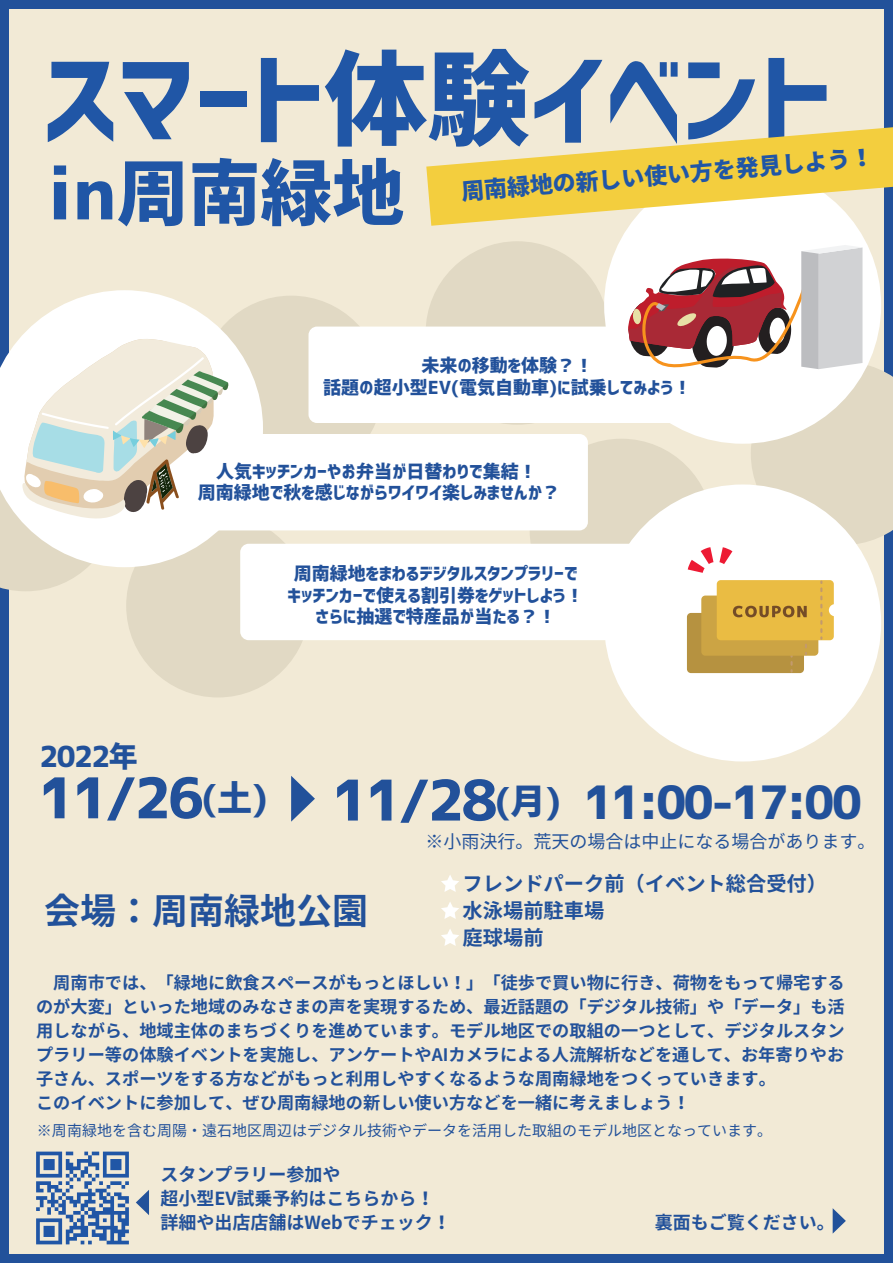
<style>
.page{position:relative;width:893px;height:1263px;background:#f2ead6}
.page>*{position:absolute;margin:0;border:0;box-sizing:border-box;transform-origin:0 0}
.t1{font:102.9px "Corporate Logo Bold";color:#2056a6}
.t2{font:71.85px "Corporate Logo Bold";color:#2056a6}
.t3{font:45.9px "Corporate Logo Bold";letter-spacing:-.05em;color:#22519a}
.t4{font:700 36px "Gen Shin Gothic";color:#22519a}
.t5{font:28.95px "Corporate Logo Bold";letter-spacing:-.05em;color:#22519a}
.t6{font:800 22.95px "Gen Shin Gothic";color:#2056a6}
.t7{font:700 20.25px/27px "Gen Shin Gothic";color:#22519a}
.t8{font:18px/21.6px "Corporate Logo Bold";color:#22519a;text-align:center}
.t9{font:700 18px/24px "Gen Shin Gothic";color:#22519a}
.t10{font:18px "Gen Shin Gothic";color:#22519a}
.t11{font:700 17.25px/24.2px "Gen Shin Gothic";color:#22519a}
.t12{font:15px "Gen Shin Gothic";color:#22519a}
.s1{font-size:55.95px}
.s2{font-size:35.1px}
</style>
<div class="page">
<div style="left:126px;top:514px;width:184px;height:183px;background:#e1d9c4;border-radius:50%"></div>
<div style="left:426px;top:241px;width:183px;height:184px;background:#e1d9c4;border-radius:50%"></div>
<div style="left:530px;top:439px;width:183px;height:183px;background:#e1d9c4;border-radius:50%"></div>
<div style="left:199px;top:296px;width:184px;height:183px;background:#e1d9c4;border-radius:50%"></div>
<svg style="left:0;top:290px;width:263px;height:260px"></svg>
<div style="left:604px;top:167px;width:277px;height:277px;background:#fff;border-radius:50%"></div>
<div style="left:604px;top:484px;width:277px;height:277px;background:#fff;border-radius:50%"></div>
<div style="left:170px;top:434px;width:418px;height:96px;background:#fff;border-radius:9px"></div>
<div style="left:308px;top:327px;width:418px;height:96px;background:#fff;border-radius:9px"></div>
<div style="left:240px;top:544px;width:418px;height:96px;background:#fff;border-radius:9px"></div>
<svg style="left:426px;top:126px;width:467px;height:100px;background:#f2da80"></svg>
<svg style="left:291px;top:776px;width:24px;height:46px"></svg>
<svg style="left:136px;top:1190px;width:13px;height:25px"></svg>
<svg style="left:833px;top:1208px;width:13px;height:25px"></svg>
<svg style="left:441px;top:874px;width:18px;height:18px"></svg>
<svg style="left:441px;top:901px;width:18px;height:18px"></svg>
<svg style="left:441px;top:928px;width:18px;height:18px"></svg>
<svg style="left:0;top:338px;width:228px;height:253px"></svg>
<svg style="left:687px;top:580px;width:147px;height:93px;background:#d8b357"></svg>
<svg style="left:628px;top:245px;width:265px;height:328px"></svg>
<svg style="left:36px;top:1151px;width:93px;height:93px;background:#879ebd"></svg>
<h1 class="t1" style="left:43px;top:29px;width:790px">スマート体験イベント</h1>
<h2 class="t2" style="left:47px;top:144px;width:358px">in周南緑地</h2>
<h3 class="t6" style="left:460px;top:174px;width:415px;rotate:-5deg">周南緑地の新しい使い方を発見しよう！</h3>
<p class="t8" style="left:323px;top:354px;width:370px">未来の移動を体験？！<br>話題の超小型EV(電気自動車)に試乗してみよう！</p>
<p class="t8" style="left:198px;top:459px;width:364px">人気キッチンカーやお弁当が日替わりで集結！<br>周南緑地で秋を感じながらワイワイ楽しみませんか？</p>
<h3 class="t5" style="left:39px;top:737px;width:100px">2022年</h3>
<p class="t8" style="left:288px;top:562px;width:298px">周南緑地をまわるデジタルスタンプラリーでキッチンカーで使える割引券をゲットしよう！さらに抽選で特産品が当たる？！</p>
<h3 class="t3" style="left:38px;top:770px;width:825px"><span class="s1">11/26</span><sup>(土)</sup> <span class="s1">11/28</span><span class="s2">(月)</span> 11:00-17:00</h3>
<h3 class="t4" style="left:44px;top:883px;width:325px">会場：周南緑地公園</h3>
<p class="t10" style="left:425px;top:829px;width:451px">※小雨決行。荒天の場合は中止になる場合があります。</p>
<p class="t7" style="left:463px;top:869px;width:366px">フレンドパーク前（イベント総合受付）水泳場前駐車場<br>庭球場前</p>
<p class="t11" style="left:36px;top:970px;width:810px">　周南市では、「緑地に飲食スペースがもっとほしい！」「徒歩で買い物に行き、荷物をもって帰宅するのが大変」といった地域のみなさまの声を実現するため、最近話題の「デジタル技術」や「データ」も活用しながら、地域主体のまちづくりを進めています。モデル地区での取組の一つとして、デジタルスタンプラリー等の体験イベントを実施し、アンケートやAIカメラによる人流解析などを通して、お年寄りやお子さん、スポーツをする方などがもっと利用しやすくなるような周南緑地をつくっていきます。<br>このイベントに参加して、ぜひ周南緑地の新しい使い方などを一緒に考えましょう！</p>
<p class="t12" style="left:37px;top:1120px;width:736px">※周南緑地を含む周陽・遠石地区周辺はデジタル技術やデータを活用した取組のモデル地区となっています。</p>
<p class="t9" style="left:160px;top:1162px;width:292px">スタンプラリー参加や<br>超小型EV試乗予約はこちらから！詳細や出店店舗はWebでチェック！</p>
<p class="t9" style="left:655px;top:1210px;width:181px">裏面もご覧ください。</p>
</div>
